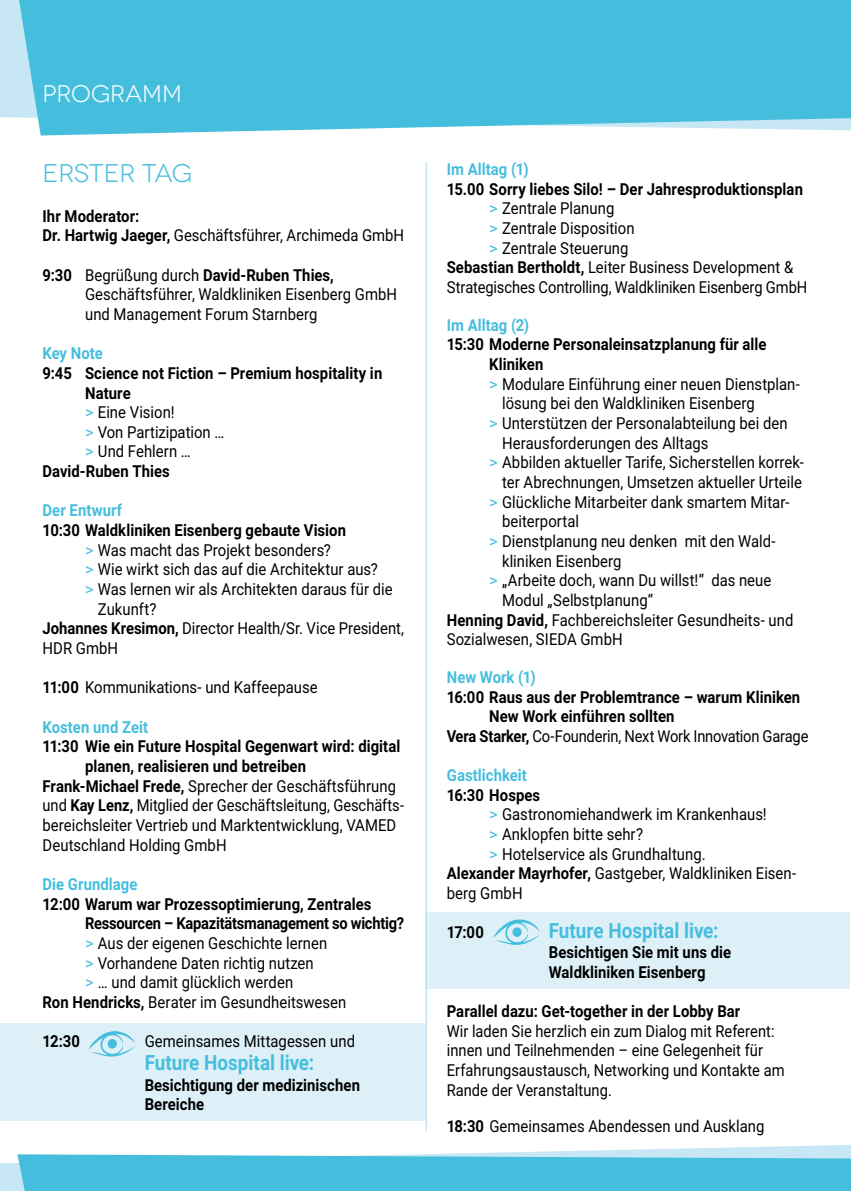
<style>
.page{position:relative;width:851px;height:1191px;background:#fff}
.page>*{position:absolute;margin:0;border:0;box-sizing:border-box;transform-origin:0 0}
.t1{font:25.5px "Novecentowide";color:#45bede}
.t2{font:24px "Novecentowide";color:#fff}
.t3{font:700 21px "Roboto";color:#45bede;scale:.9 1}
.t4{font:16.5px/19.6px "Roboto";color:#000;scale:.9 1}
.t5{font:700 16.5px/19.6px "Roboto";letter-spacing:.005em;color:#000;scale:.9 1}
.t6{font:16.5px/19.6px "Roboto";color:#000;scale:.89 1}
.t7{font:700 16.5px "Roboto";letter-spacing:.005em;color:#45bede;scale:.9 1}
.t8{font:700 16.5px "Roboto";letter-spacing:-.015em;color:#000;scale:.89 1}
.s1{font-weight:400}
.s2{font-weight:700}
.s3{color:#45bede}
</style>
<div class="page">
<hr style="left:850px;top:627px;width:1px;height:77px;background:#ddf0f8">
<div style="left:0;top:1023px;width:427px;height:97px;background:#ddf0f8"></div>
<svg style="left:88px;top:1031px;width:47px;height:25px"></svg>
<div style="left:425px;top:912px;width:424px;height:76px;background:#ddf0f8"></div>
<div style="left:0;top:0;width:19px;height:118px;background:#c7e7f4"></div>
<svg style="left:19px;top:0;width:831px;height:135px;background:#50c1e0"></svg>
<svg style="left:0;top:1145px;width:850px;height:46px"></svg>
<hr style="left:425px;top:162px;width:2px;height:969px;background:#b6e0f0">
<svg style="left:493px;top:919px;width:47px;height:26px"></svg>
<h2 class="t2" style="left:43px;top:80px;width:141px">PROGRAMM</h2>
<h1 class="t1" style="left:43px;top:159px;width:151px">ERSTER TAG</h1>
<p class="t5" style="left:43px;top:205px;width:403px">Ihr Moderator:<br>Dr. Hartwig Jaeger, <span class="s1">Geschäftsführer, Archimeda GmbH</span></p>
<p class="t4" style="left:85px;top:264px;width:348px;text-indent:-43px"><span class="s2">9:30</span> Begrüßung durch <span class="s2">David-Ruben Thies,<br></span>Geschäftsführer, Waldkliniken Eisenberg GmbH und Management Forum Starnberg</p>
<p class="t7" style="left:43px;top:342px;width:68px">Key Note</p>
<p class="t5" style="left:43px;top:362px;width:379px">9:45 Science not Fiction – Premium hospitality in</p>
<p class="t5" style="left:85px;top:382px;width:52px">Nature</p>
<p class="t4" style="left:85px;top:402px;width:101px"><span class="s3">&gt;</span> Eine Vision!</p>
<p class="t4" style="left:85px;top:421px;width:156px"><span class="s3">&gt;</span> Von Partizipation …</p>
<p class="t4" style="left:85px;top:441px;width:119px"><span class="s3">&gt;</span> Und Fehlern …</p>
<p class="t5" style="left:43px;top:461px;width:143px">David-Ruben Thies</p>
<p class="t7" style="left:43px;top:499px;width:90px">Der Entwurf</p>
<p class="t5" style="left:43px;top:520px;width:339px">10:30 Waldkliniken Eisenberg gebaute Vision</p>
<p class="t4" style="left:85px;top:539px;width:274px"><span class="s3">&gt;</span> Was macht das Projekt besonders?</p>
<p class="t4" style="left:85px;top:559px;width:326px"><span class="s3">&gt;</span> Wie wirkt sich das auf die Architektur aus?</p>
<p class="t4" style="left:85px;top:579px;width:343px"><span class="s3">&gt;</span> Was lernen wir als Architekten daraus für die</p>
<p class="t4" style="left:98px;top:598px;width:67px">Zukunft?</p>
<p class="t4" style="left:43px;top:618px;width:403px"><span class="s2">Johannes Kresimon,</span> Director Health/Sr. Vice President,</p>
<p class="t4" style="left:43px;top:637px;width:85px">HDR GmbH</p>
<p class="t4" style="left:43px;top:677px;width:307px"><span class="s2">11:00</span> Kommunikations- und Kaffeepause</p>
<p class="t7" style="left:43px;top:715px;width:119px">Kosten und Zeit</p>
<p class="t5" style="left:43px;top:736px;width:399px">11:30 Wie ein Future Hospital Gegenwart wird: digital</p>
<p class="t5" style="left:85px;top:755px;width:247px">planen, realisieren und betreiben</p>
<p class="t4" style="left:43px;top:775px;width:394px"><span class="s2">Frank-Michael Frede,</span> Sprecher der Geschäftsführung</p>
<p class="t6" style="left:43px;top:795px;width:408px">und <span class="s2">Kay Lenz,</span> Mitglied der Geschäftsleitung, Geschäfts-</p>
<p class="t4" style="left:43px;top:814px;width:394px">bereichsleiter Vertrieb und Marktentwicklung, VAMED</p>
<p class="t4" style="left:43px;top:834px;width:206px">Deutschland Holding GmbH</p>
<p class="t7" style="left:43px;top:872px;width:107px">Die Grundlage</p>
<p class="t5" style="left:43px;top:893px;width:367px">12:00 Warum war Prozessoptimierung, Zentrales</p>
<p class="t8" style="left:85px;top:911px;width:360px">Ressourcen – Kapazitätsmanagement so wichtig?</p>
<p class="t4" style="left:85px;top:932px;width:270px"><span class="s3">&gt;</span> Aus der eigenen Geschichte lernen</p>
<p class="t4" style="left:85px;top:952px;width:255px"><span class="s3">&gt;</span> Vorhandene Daten richtig nutzen</p>
<p class="t4" style="left:85px;top:972px;width:233px"><span class="s3">&gt;</span> … und damit glücklich werden</p>
<p class="t4" style="left:43px;top:991px;width:339px"><span class="s2">Ron Hendricks,</span> Berater im Gesundheitswesen</p>
<p class="t5" style="left:43px;top:1030px;width:43px">12:30</p>
<p class="t4" style="left:145px;top:1030px;width:235px">Gemeinsames Mittagessen und</p>
<p class="t3" style="left:145px;top:1047px;width:190px">Future Hospital live:</p>
<p class="t5" style="left:145px;top:1074px;width:241px">Besichtigung der medizinischen<br>Bereiche</p>
<p class="t7" style="left:446px;top:158px;width:92px">Im Alltag (1)</p>
<p class="t5" style="left:446px;top:178px;width:397px">15.00 Sorry liebes Silo! – Der Jahresproduktionsplan</p>
<p class="t4" style="left:489px;top:198px;width:140px"><span class="s3">&gt;</span> Zentrale Planung</p>
<p class="t4" style="left:489px;top:218px;width:163px"><span class="s3">&gt;</span> Zentrale Disposition</p>
<p class="t4" style="left:489px;top:237px;width:156px"><span class="s3">&gt;</span> Zentrale Steuerung</p>
<p class="t4" style="left:446px;top:257px;width:386px"><span class="s2">Sebastian Bertholdt,</span> Leiter Business Development &amp;</p>
<p class="t6" style="left:446px;top:277px;width:406px">Strategisches Controlling, Waldkliniken Eisenberg GmbH</p>
<p class="t7" style="left:446px;top:313px;width:93px">Im Alltag (2)</p>
<p class="t5" style="left:446px;top:334px;width:357px">15:30 Moderne Personaleinsatzplanung für alle</p>
<p class="t5" style="left:489px;top:354px;width:62px">Kliniken</p>
<p class="t4" style="left:489px;top:373px;width:346px"><span class="s3">&gt;</span> Modulare Einführung einer neuen Dienstplan-</p>
<p class="t4" style="left:502px;top:393px;width:282px">lösung bei den Waldkliniken Eisenberg</p>
<p class="t4" style="left:489px;top:413px;width:333px"><span class="s3">&gt;</span> Unterstützen der Personalabteilung bei den</p>
<p class="t4" style="left:502px;top:432px;width:231px">Herausforderungen des Alltags</p>
<p class="t4" style="left:489px;top:452px;width:351px"><span class="s3">&gt;</span> Abbilden aktueller Tarife, Sicherstellen korrek-</p>
<p class="t4" style="left:502px;top:471px;width:334px">ter Abrechnungen, Umsetzen aktueller Urteile</p>
<p class="t4" style="left:489px;top:491px;width:335px"><span class="s3">&gt;</span> Glückliche Mitarbeiter dank smartem Mitar-</p>
<p class="t4" style="left:502px;top:511px;width:87px">beiterportal</p>
<p class="t4" style="left:489px;top:530px;width:320px"><span class="s3">&gt;</span> Dienstplanung neu denken mit den Wald-</p>
<p class="t4" style="left:502px;top:550px;width:134px">kliniken Eisenberg</p>
<p class="t4" style="left:489px;top:570px;width:315px"><span class="s3">&gt;</span> „Arbeite doch, wann Du willst!“ das neue</p>
<p class="t4" style="left:502px;top:589px;width:169px">Modul „Selbstplanung“</p>
<p class="t4" style="left:446px;top:609px;width:386px"><span class="s2">Henning David,</span> Fachbereichsleiter Gesundheits- und</p>
<p class="t4" style="left:446px;top:629px;width:197px">Sozialwesen, SIEDA GmbH</p>
<p class="t7" style="left:446px;top:665px;width:100px">New Work (1)</p>
<p class="t5" style="left:446px;top:686px;width:394px">16:00 Raus aus der Problemtrance – warum Kliniken</p>
<p class="t5" style="left:489px;top:706px;width:207px">New Work einführen sollten</p>
<p class="t6" style="left:446px;top:725px;width:408px"><span class="s2">Vera Starker,</span> Co-Founderin, Next Work Innovation Garage</p>
<p class="t7" style="left:446px;top:763px;width:90px">Gastlichkeit</p>
<p class="t5" style="left:446px;top:784px;width:105px">16:30 Hospes</p>
<p class="t4" style="left:489px;top:804px;width:310px"><span class="s3">&gt;</span> Gastronomiehandwerk im Krankenhaus!</p>
<p class="t4" style="left:489px;top:824px;width:172px"><span class="s3">&gt;</span> Anklopfen bitte sehr?</p>
<p class="t4" style="left:489px;top:843px;width:242px"><span class="s3">&gt;</span> Hotelservice als Grundhaltung.</p>
<p class="t4" style="left:446px;top:863px;width:390px"><span class="s2">Alexander Mayrhofer,</span> Gastgeber, Waldkliniken Eisen-</p>
<p class="t4" style="left:446px;top:882px;width:86px">berg GmbH</p>
<p class="t5" style="left:446px;top:922px;width:43px">17:00</p>
<p class="t3" style="left:549px;top:916px;width:190px">Future Hospital live:</p>
<p class="t5" style="left:549px;top:941px;width:204px">Besichtigen Sie mit uns die<br>Waldkliniken Eisenberg</p>
<p class="t5" style="left:446px;top:1000px;width:327px">Parallel dazu: Get-together in der Lobby Bar</p>
<p class="t6" style="left:446px;top:1020px;width:381px">Wir laden Sie herzlich ein zum Dialog mit Referent: innen und Teilnehmenden – eine Gelegenheit für Erfahrungsaustausch, Networking und Kontakte am Rande der Veranstaltung.</p>
<p class="t4" style="left:446px;top:1115px;width:354px"><span class="s2">18:30</span> Gemeinsames Abendessen und Ausklang</p>
</div>
